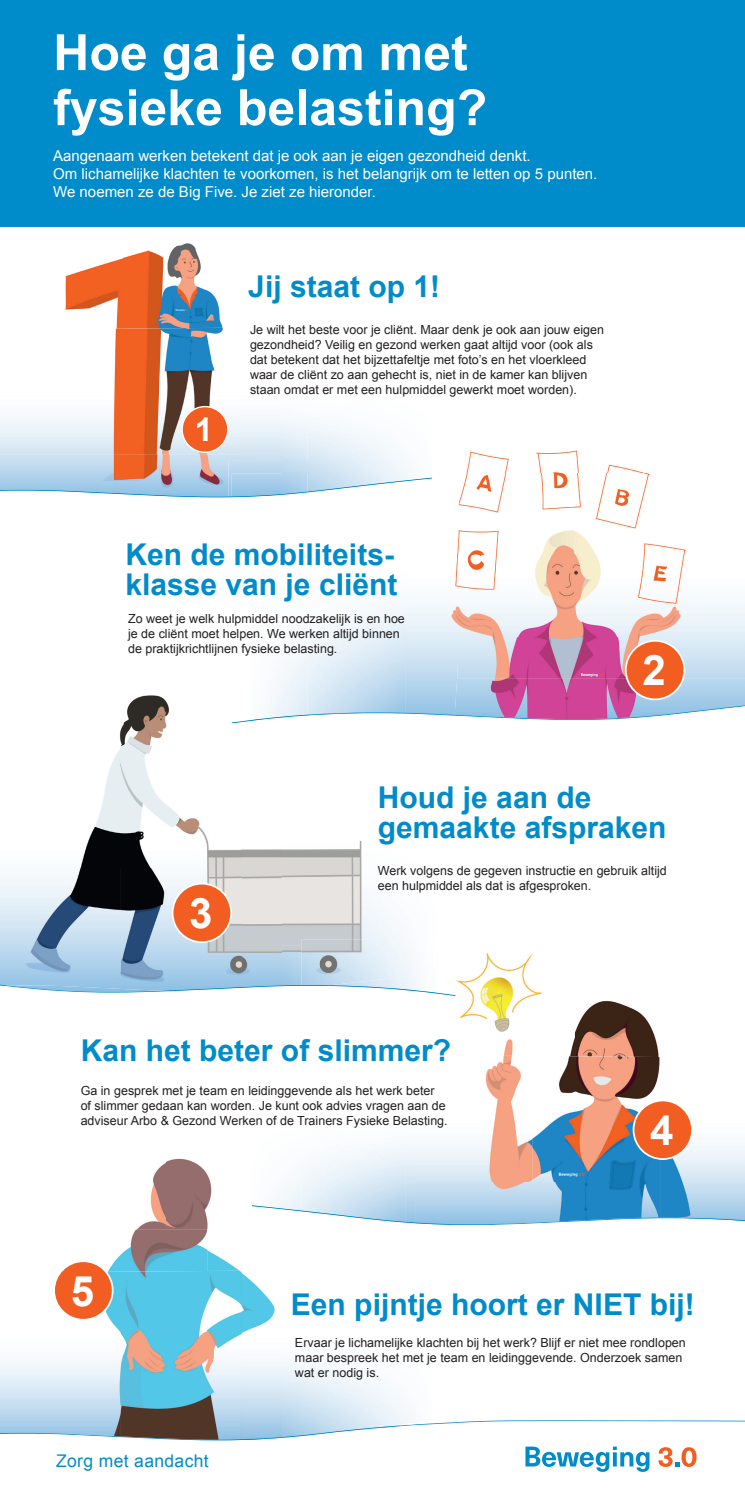
<style>
.page{position:relative;width:745px;height:1489px;background:#fff}
.page>*{position:absolute;margin:0;border:0;box-sizing:border-box;transform-origin:0 0}
.t1{font:700 50px/55px "Arial";color:#fff}
.t2{font:700 42px "Arial";color:#fff}
.t3{font:700 32.75px "Arial";color:#fff}
.t4{font:700 30px/30px "Arial";color:#008bca}
.t5{font:17.5px "Arial";letter-spacing:.02em;color:#008bca}
.t6{font:15px/18px "Arial";color:#fff}
.t7{font:12.5px/15px "Arial";color:#231f20}
</style>
<div class="page">
<svg style="left:530px;top:719px;width:85px;height:1px"></svg>
<img style="left:458px;top:953px;width:201px;height:101px">
<img style="left:301px;top:945px;width:155px;height:51px">
<img style="left:329px;top:945px;width:129px;height:50px">
<img style="left:415px;top:1054px;width:244px;height:127px">
<img style="left:659px;top:1057px;width:85px;height:148px">
<img style="left:415px;top:1181px;width:245px;height:24px">
<img style="left:65px;top:243px;width:158px;height:84px">
<img style="left:0;top:327px;width:241px;height:163px">
<img style="left:228px;top:461px;width:54px;height:29px">
<img style="left:0;top:490px;width:307px;height:7px">
<img style="left:137px;top:1158px;width:75px;height:71px">
<img style="left:133px;top:1229px;width:74px;height:6px">
<svg style="left:252px;top:1205px;width:492px;height:20px"></svg>
<img style="left:301px;top:1210px;width:114px;height:13px">
<img style="left:307px;top:431px;width:338px;height:42px">
<img style="left:405px;top:473px;width:339px;height:205px">
<img style="left:458px;top:678px;width:286px;height:27px">
<img style="left:454px;top:705px;width:290px;height:14px">
<img style="left:405px;top:473px;width:53px;height:38px">
<img style="left:431px;top:473px;width:21px;height:12px">
<img style="left:405px;top:473px;width:26px;height:4px">
<img style="left:307px;top:461px;width:98px;height:16px">
<img style="left:307px;top:477px;width:124px;height:15px">
<img style="left:119px;top:695px;width:50px;height:51px">
<img style="left:80px;top:746px;width:161px;height:122px">
<img style="left:241px;top:849px;width:41px;height:123px">
<img style="left:0;top:868px;width:121px;height:104px">
<img style="left:121px;top:868px;width:121px;height:104px">
<img style="left:282px;top:841px;width:124px;height:104px">
<img style="left:231px;top:712px;width:223px;height:11px">
<svg style="left:0;top:972px;width:455px;height:23px"></svg>
<img style="left:307px;top:663px;width:151px;height:51px">
<img style="left:307px;top:712px;width:147px;height:3px">
<div style="left:182px;top:406px;width:46px;height:46px;background:#f25d21;border-radius:50%"></div>
<div style="left:181px;top:406px;width:47px;height:47px;border:1px solid #fff;border-radius:50%"></div>
<div style="left:172px;top:883px;width:59px;height:59px;background:#f25d21;border-radius:50%"></div>
<div style="left:171px;top:882px;width:61px;height:61px;border:2px solid #fff;border-radius:50%"></div>
<svg style="left:0;top:1235px;width:744px;height:236px"></svg>
<div style="left:0;top:0;width:744px;height:227px;background:#008bca"></div>
<div style="left:625px;top:640px;width:59px;height:59px;background:#f25d21;border-radius:50%"></div>
<div style="left:624px;top:640px;width:60px;height:60px;border:2px solid #fff;border-radius:50%"></div>
<div style="left:633px;top:1100px;width:58px;height:58px;background:#f25d21;border-radius:50%"></div>
<div style="left:632px;top:1099px;width:60px;height:60px;border:2px solid #fff;border-radius:50%"></div>
<h1 class="t1" style="left:53px;top:27px;width:435px">Hoe ga je om met fysieke belasting?</h1>
<p class="t6" style="left:53px;top:147px;width:545px">Aangenaam werken betekent dat je ook aan je eigen gezondheid denkt.<br>Om lichamelijke klachten te voorkomen, is het belangrijk om te letten op 5 punten.<br>We noemen ze de Big Five. Je ziet ze hieronder.</p>
<h3 class="t4" style="left:248px;top:273px;width:193px">Jij staat op 1!</h3>
<h3 class="t3" style="left:195px;top:408px;width:20px">1</h3>
<p class="t7" style="left:250px;top:322px;width:355px">Je wilt het beste voor je cliënt. Maar denk je ook aan jouw eigen gezondheid? Veilig en gezond werken gaat altijd voor (ook als dat betekent dat het bijzettafeltje met foto’s en het vloerkleed waar de cliënt zo aan gehecht is, niet in de kamer kan blijven staan omdat er met een hulpmiddel gewerkt moet worden).</p>
<h3 class="t4" style="left:125px;top:540px;width:273px">Ken de mobiliteits&shy;klasse van je cliënt</h3>
<p class="t7" style="left:128px;top:611px;width:278px">Zo weet je welk hulpmiddel noodzakelijk is en hoe je de cliënt moet helpen. We werken altijd binnen de praktijkrichtlijnen fysieke belasting.</p>
<h2 class="t2" style="left:642px;top:643px;width:25px">2</h2>
<h3 class="t4" style="left:377px;top:783px;width:290px">Houd je aan de gemaakte afspraken</h3>
<h2 class="t2" style="left:189px;top:885px;width:25px">3</h2>
<p class="t7" style="left:377px;top:863px;width:290px">Werk volgens de gegeven instructie en gebruik altijd een hulpmiddel als dat is afgesproken.</p>
<h3 class="t4" style="left:81px;top:1036px;width:372px">Kan het beter of slimmer?</h3>
<p class="t7" style="left:81px;top:1082px;width:368px">Ga in gesprek met je team en leidinggevende als het werk beter of slimmer gedaan kan worden. Je kunt ook advies vragen aan de adviseur Arbo &amp; Gezond Werken of de Trainers Fysieke Belasting.</p>
<h2 class="t2" style="left:649px;top:1102px;width:25px">4</h2>
<h2 class="t2" style="left:71px;top:1263px;width:25px">5</h2>
<h3 class="t5" style="left:56px;top:1448px;width:154px">Zorg met aandacht</h3>
<h3 class="t4" style="left:291px;top:1290px;width:405px">Een pijntje hoort er NIET bij!</h3>
<p class="t7" style="left:295px;top:1335px;width:392px">Ervaar je lichamelijke klachten bij het werk? Blijf er niet mee rondlopen maar bespreek het met je team en leidinggevende. Onderzoek samen wat er nodig is.</p>
</div>
